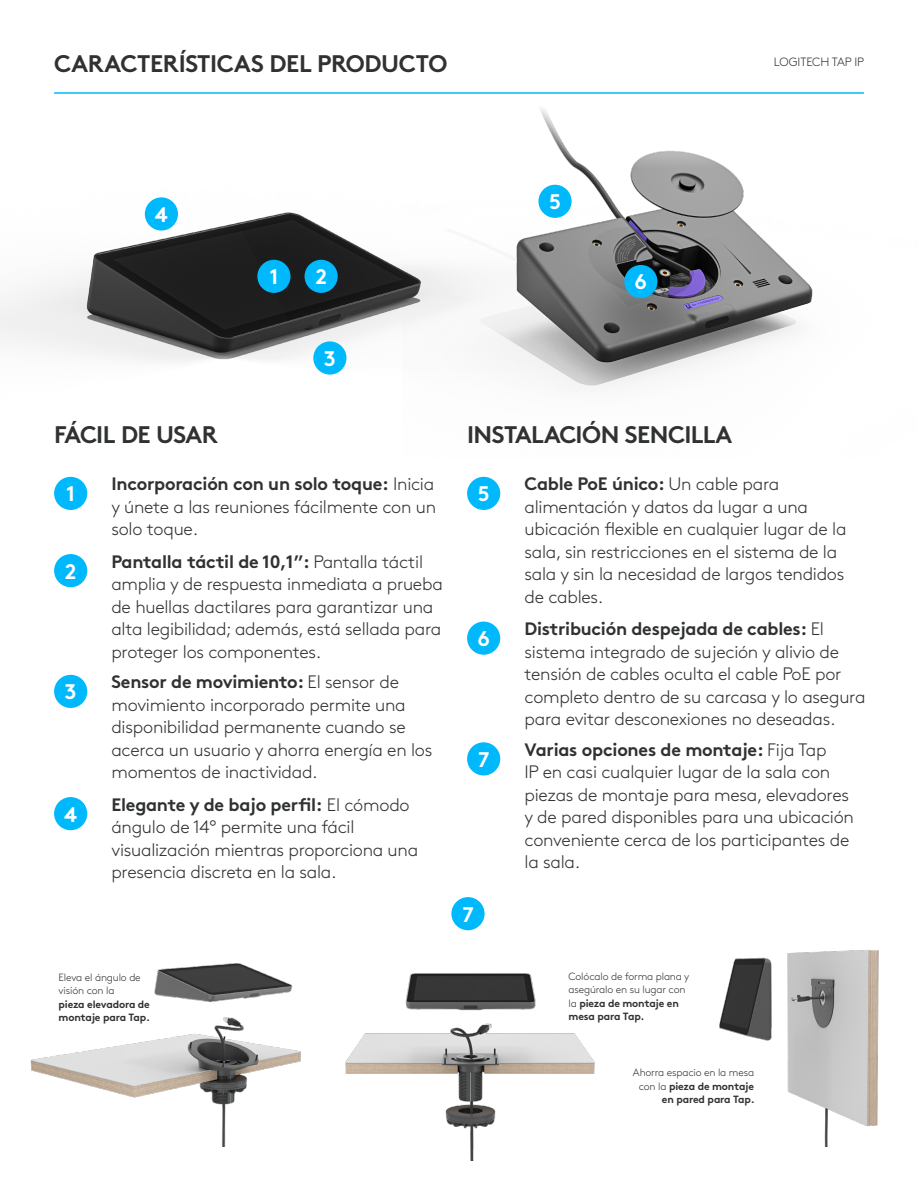
<style>
.page{position:relative;width:918px;height:1188px;background:#fff}
.page>*{position:absolute;margin:0;border:0;box-sizing:border-box;transform-origin:0 0}
.t1{font:700 24px "Brown Pro";letter-spacing:-.02em;color:#2f3132}
.t2{font:700 21.15px "Brown Pro";color:#fff}
.Body_copy{font:300 18px/22.5px "Brown Pro";letter-spacing:-.015em;color:#2f3132}
.t3{font:300 12px "Brown Pro";letter-spacing:-.005em;color:#2f3132}
.Body_copy-2{font:700 10.5px/13.5px "Brown Pro";letter-spacing:-.015em;color:#2f3132}
.Body_copy-3{font:300 10.5px/13.5px "Brown Pro";letter-spacing:-.015em;color:#2f3132}
.s1{font-weight:700}
.s2{font-weight:300}
</style>
<div class="page">
<img style="left:384px;top:929px;width:211px;height:232px">
<img style="left:578px;top:150px;width:235px;height:238px">
<img style="left:0;top:108px;width:578px;height:369px">
<hr style="left:54px;top:92px;width:810px;height:2px;background:#00b8fc">
<div style="left:257px;top:260px;width:34px;height:33px;background:#00b8fc;border-radius:50%"></div>
<div style="left:305px;top:260px;width:33px;height:33px;background:#00b8fc;border-radius:50%"></div>
<div style="left:313px;top:341px;width:33px;height:34px;background:#00b8fc;border-radius:50%"></div>
<div style="left:145px;top:197px;width:33px;height:34px;background:#00b8fc;border-radius:50%"></div>
<div style="left:538px;top:185px;width:34px;height:33px;background:#00b8fc;border-radius:50%"></div>
<div style="left:54px;top:477px;width:33px;height:33px;background:#00b8fc;border-radius:50%"></div>
<div style="left:467px;top:477px;width:33px;height:33px;background:#00b8fc;border-radius:50%"></div>
<div style="left:467px;top:622px;width:33px;height:33px;background:#00b8fc;border-radius:50%"></div>
<div style="left:467px;top:742px;width:33px;height:33px;background:#00b8fc;border-radius:50%"></div>
<div style="left:54px;top:554px;width:33px;height:33px;background:#00b8fc;border-radius:50%"></div>
<div style="left:54px;top:675px;width:33px;height:33px;background:#00b8fc;border-radius:50%"></div>
<div style="left:54px;top:797px;width:33px;height:33px;background:#00b8fc;border-radius:50%"></div>
<div style="left:624px;top:265px;width:33px;height:33px;background:#00b8fc;border-radius:50%"></div>
<img style="left:30px;top:963px;width:354px;height:183px">
<div style="left:451px;top:897px;width:34px;height:33px;background:#00b8fc;border-radius:50%"></div>
<img style="left:719px;top:950px;width:160px;height:196px">
<h2 class="t1" style="left:54px;top:44px;width:395px">CARACTERÍSTICAS DEL PRODUCTO</h2>
<h6 class="t3" style="left:774px;top:53px;width:92px">LOGITECH TAP IP</h6>
<p class="t2" style="left:155px;top:197px;width:14px">4</p>
<p class="t2" style="left:269px;top:260px;width:10px">1</p>
<p class="t2" style="left:315px;top:260px;width:13px">2</p>
<p class="t2" style="left:324px;top:341px;width:14px">3</p>
<p class="t2" style="left:549px;top:185px;width:13px">5</p>
<p class="t2" style="left:635px;top:265px;width:14px">6</p>
<p class="t1" style="left:54px;top:415px;width:165px">FÁCIL DE USAR</p>
<p class="t1" style="left:467px;top:415px;width:267px">INSTALACIÓN SENCILLA</p>
<p class="t2" style="left:66px;top:477px;width:10px">1</p>
<p class="Body_copy" style="left:111px;top:472px;width:326px;text-align:justify"><span class="s1">Incorporación con un solo toque:</span> Inicia y únete a las reuniones fácilmente con un solo toque.</p>
<p class="t2" style="left:478px;top:477px;width:13px">5</p>
<p class="Body_copy" style="left:525px;top:472px;width:323px"><span class="s1">Cable PoE único:</span> Un cable para alimentación y datos da lugar a una ubicación flexible en cualquier lugar de la sala, sin restricciones en el sistema de la sala y sin la necesidad de largos tendidos de cables.</p>
<p class="t2" style="left:477px;top:622px;width:14px">6</p>
<p class="Body_copy" style="left:525px;top:616px;width:342px"><span class="s1">Distribución despejada de cables:</span> El sistema integrado de sujeción y alivio de tensión de cables oculta el cable PoE por completo dentro de su carcasa y lo asegura para evitar desconexiones no deseadas.</p>
<p class="t2" style="left:478px;top:742px;width:13px">7</p>
<p class="Body_copy" style="left:525px;top:737px;width:331px"><span class="s1">Varias opciones de montaje:</span> Fija Tap<br>IP en casi cualquier lugar de la sala con piezas de montaje para mesa, elevadores y de pared disponibles para una ubicación conveniente cerca de los participantes de la sala.</p>
<p class="t2" style="left:65px;top:554px;width:13px">2</p>
<p class="Body_copy" style="left:111px;top:549px;width:333px"><span class="s1">Pantalla táctil de 10,1”:</span> Pantalla táctil amplia y de respuesta inmediata a prueba de huellas dactilares para garantizar una alta legibilidad; además, está sellada para proteger los componentes.</p>
<p class="t2" style="left:65px;top:675px;width:14px">3</p>
<p class="Body_copy" style="left:111px;top:670px;width:322px"><span class="s1">Sensor de movimiento:</span> El sensor de movimiento incorporado permite una disponibilidad permanente cuando se acerca un usuario y ahorra energía en los momentos de inactividad.</p>
<p class="t2" style="left:64px;top:797px;width:14px">4</p>
<p class="Body_copy" style="left:111px;top:792px;width:308px"><span class="s1">Elegante y de bajo perfil:</span> El cómodo ángulo de 14° permite una fácil visualización mientras proporciona una presencia discreta en la sala.</p>
<p class="t2" style="left:462px;top:897px;width:13px">7</p>
<p class="Body_copy-2" style="left:59px;top:969px;width:93px"><span class="s2">Eleva el ángulo de visión con la<br></span>pieza elevadora de montaje para Tap.</p>
<p class="Body_copy-3" style="left:569px;top:969px;width:122px">Colócalo de forma plana y asegúralo en su lugar con la <span class="s1">pieza de montaje en mesa para Tap.</span></p>
<p class="Body_copy-2" style="left:633px;top:1065px;width:123px;text-align:right"><span class="s2">Ahorra espacio en la mesa con la</span> pieza de montaje en pared para Tap.</p>
</div>
